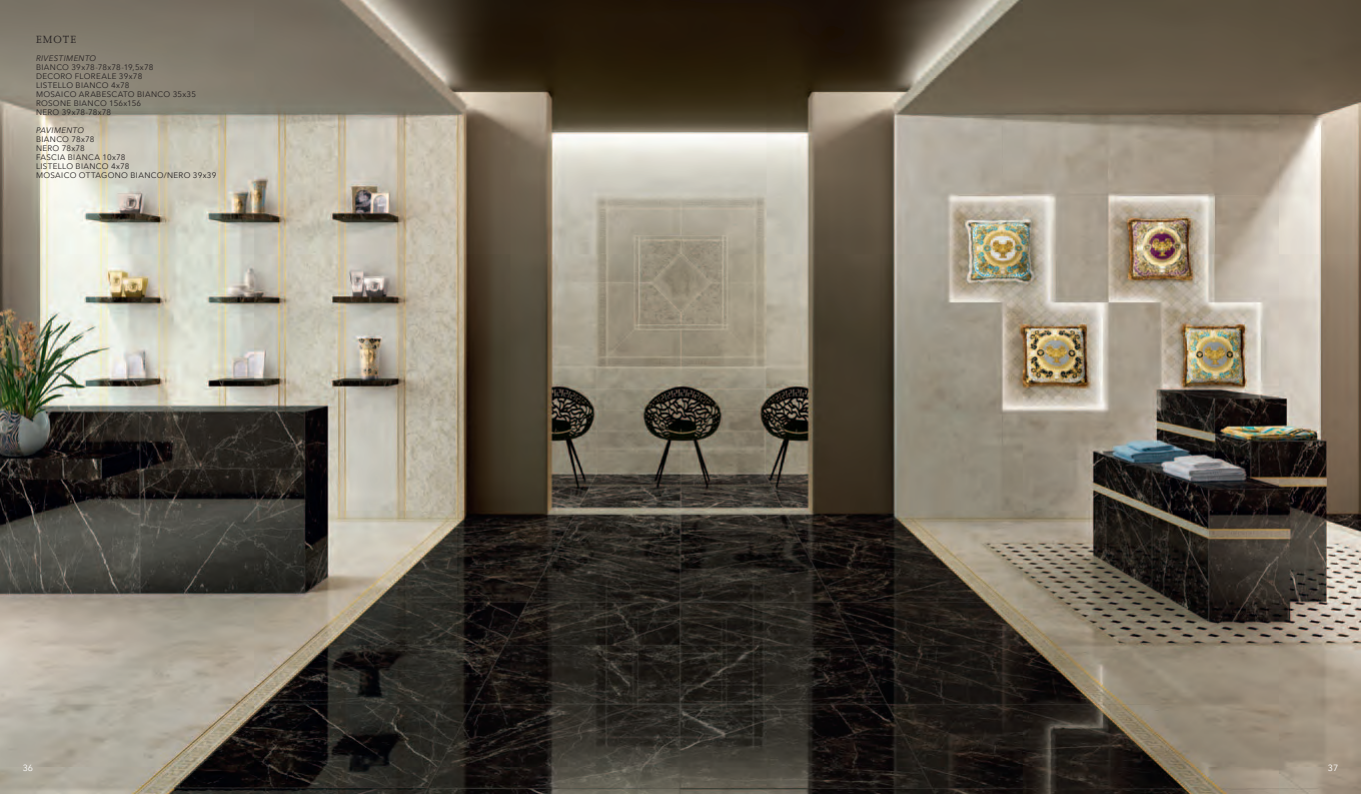
<style>
.page{position:relative;width:1361px;height:794px;background:#fff}
.page>*{position:absolute;margin:0;border:0;box-sizing:border-box;transform-origin:0 0}
.t1{font:12px "Joanna MT Std";letter-spacing:.1em;color:#231f20}
.t2{font:9px "Avenir Next";color:#fff}
.t3{font:8px/9px "Avenir Next";letter-spacing:.04em;color:#231f20}
.t4{font:italic 8px "Avenir Next";letter-spacing:.05em;color:#231f20}
</style>
<div class="page">
<img style="left:0;top:0;width:1361px;height:794px">
<h1 class="t1" style="left:36px;top:33px;width:42px">EMOTE</h1>
<p class="t4" style="left:36px;top:54px;width:62px">RIVESTIMENTO</p>
<p class="t3" style="left:36px;top:63px;width:161px">BIANCO 39x78-78x78-19,5x78<br>DECORO FLOREALE 39x78<br>LISTELLO BIANCO 4x78<br>MOSAICO ARABESCATO BIANCO 35x35<br>ROSONE BIANCO 156x156<br>NERO 39x78-78x78</p>
<p class="t4" style="left:36px;top:126px;width:50px">PAVIMENTO</p>
<p class="t3" style="left:36px;top:135px;width:182px">BIANCO 78x78<br>NERO 78x78<br>FASCIA BIANCA 10x78<br>LISTELLO BIANCO 4x78<br>MOSAICO OTTAGONO BIANCO/NERO 39x39</p>
<p class="t2" style="left:23px;top:763px;width:12px">36</p>
<p class="t2" style="left:1328px;top:763px;width:12px">37</p>
</div>
